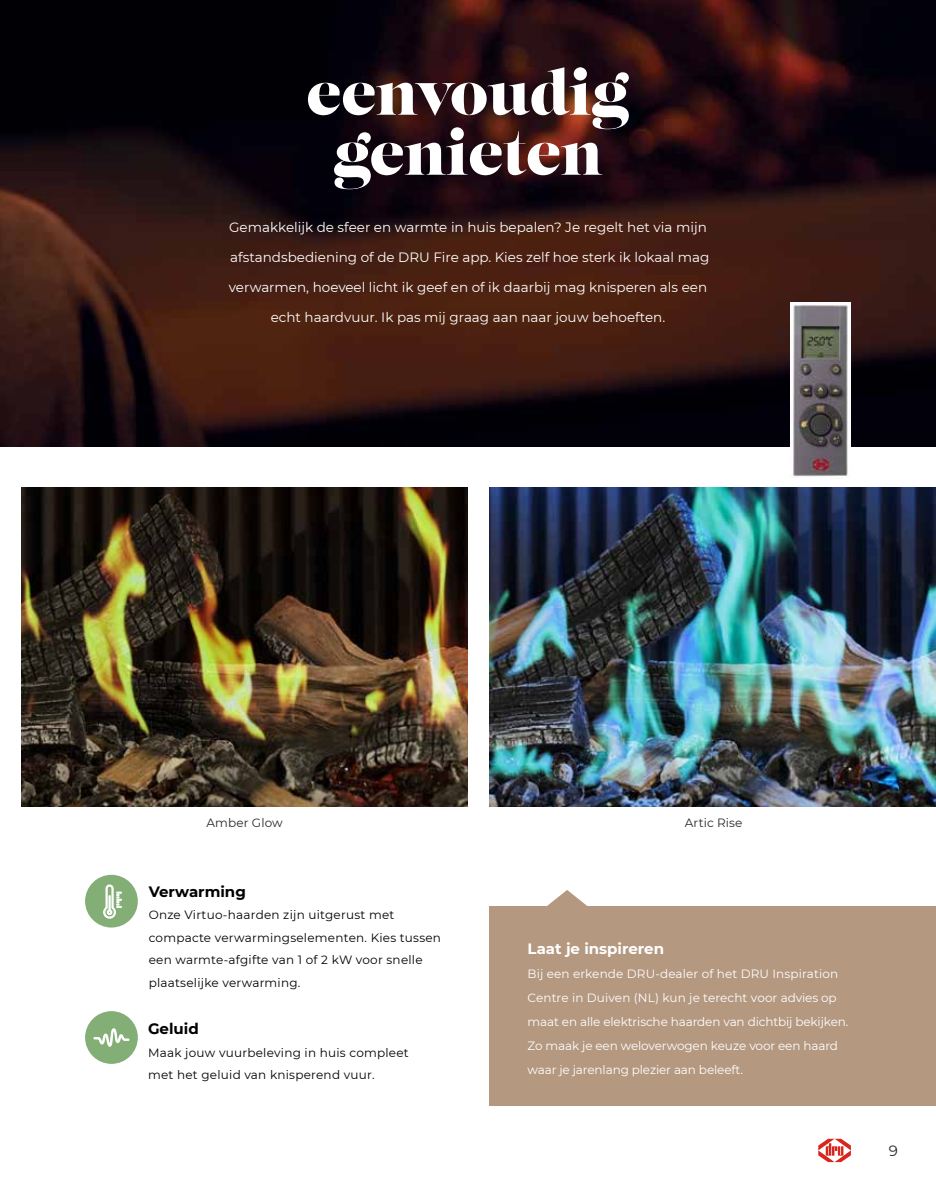
<style>
.page{position:relative;width:936px;height:1191px;background:#fff}
.page>*{position:absolute;margin:0;border:0;box-sizing:border-box;transform-origin:0 0}
.t1{font:60px/60px "Lust";color:#fff;text-align:center}
.t2{font:700 15px "Montserrat";color:#fff}
.t3{font:700 15px "Montserrat";color:#000}
.t4{font:15px "Montserrat";color:#282827}
.t5{font:13.5px "Montserrat";color:#fff}
.t6{font:12px/24px "Montserrat";letter-spacing:-.01em;color:#fff}
.t7{font:12px/22.5px "Montserrat";letter-spacing:.02em;color:#000}
.t8{font:12px "Montserrat";letter-spacing:.01em;color:#282827}
</style>
<div class="page">
<svg style="left:818px;top:1138px;width:32px;height:24px"></svg>
<img style="left:0;top:0;width:935px;height:446px">
<div style="left:489px;top:906px;width:446px;height:200px;background:#b49880"></div>
<svg style="left:547px;top:890px;width:40px;height:16px"></svg>
<img style="left:21px;top:487px;width:447px;height:319px">
<img style="left:489px;top:487px;width:446px;height:319px">
<div style="left:85px;top:1011px;width:53px;height:52px;background:#83ae75;border-radius:50%"></div>
<svg style="left:94px;top:1028px;width:35px;height:18px"></svg>
<div style="left:85px;top:874px;width:53px;height:53px;background:#83ae75;border-radius:50%"></div>
<svg style="left:103px;top:884px;width:18px;height:34px"></svg>
<img style="left:790px;top:302px;width:60px;height:175px">
<h1 class="t1" style="left:306px;top:66px;width:325px">eenvoudig genieten</h1>
<p class="t5" style="left:229px;top:218px;width:479px">Gemakkelijk de sfeer en warmte in huis bepalen? Je regelt het via mijn</p>
<p class="t5" style="left:230px;top:248px;width:480px">afstandsbediening of de DRU Fire app. Kies zelf hoe sterk ik lokaal mag</p>
<p class="t5" style="left:229px;top:278px;width:480px">verwarmen, hoeveel licht ik geef en of ik daarbij mag knisperen als een</p>
<p class="t5" style="left:271px;top:308px;width:396px">echt haardvuur. Ik pas mij graag aan naar jouw behoeften.</p>
<p class="t8" style="left:206px;top:814px;width:78px">Amber Glow</p>
<p class="t8" style="left:684px;top:814px;width:59px">Artic Rise</p>
<p class="t3" style="left:149px;top:880px;width:99px">Verwarming</p>
<p class="t7" style="left:149px;top:903px;width:294px">Onze Virtuo-haarden zijn uitgerust met compacte verwarmingselementen. Kies tussen een warmte-afgifte van 1 of 2 kW voor snelle plaatselijke verwarming.</p>
<p class="t3" style="left:148px;top:1018px;width:52px">Geluid</p>
<p class="t7" style="left:148px;top:1040px;width:262px">Maak jouw vuurbeleving in huis compleet met het geluid van knisperend vuur.</p>
<p class="t2" style="left:527px;top:937px;width:138px">Laat je inspireren</p>
<p class="t6" style="left:527px;top:960px;width:322px">Bij een erkende DRU-dealer of het DRU Inspiration Centre in Duiven (NL) kun je terecht voor advies op maat en alle elektrische haarden van dichtbij bekijken.<br>Zo maak je een weloverwogen keuze voor een haard waar je jarenlang plezier aan beleeft.</p>
<p class="t4" style="left:888px;top:1140px;width:11px">9</p>
</div>
